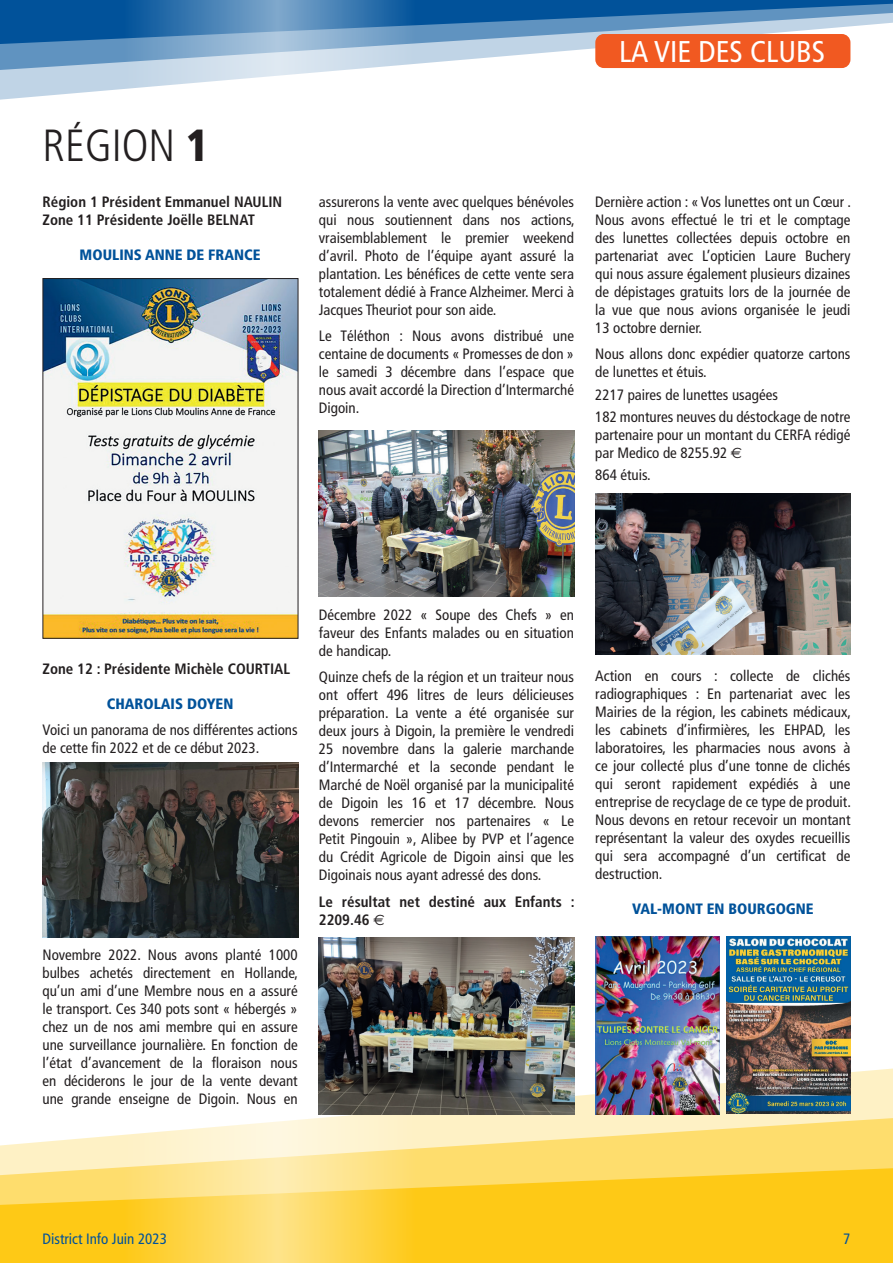
<style>
.page{position:relative;width:893px;height:1263px;background:#fff}
.page>*{position:absolute;margin:0;border:0;box-sizing:border-box;transform-origin:0 0}
.t1{font:300 condensed 45px "Frutiger";color:#231f20}
.t2{font:condensed 30px "Frutiger";color:#fff}
.t3{font:condensed 15px/18px "Frutiger";color:#231f20;text-align:justify}
.t4{font:700 condensed 15px/18px "Frutiger";color:#231f20}
.t5{font:900 condensed 15px "Frutiger";color:#01529a}
.t6{font:condensed 15px "Frutiger";color:#01529a}
.s1{font-weight:900}
.s2{font-family:"Euro Sans";font-stretch:normal}
.s3{font-family:"Euro Sans";font-weight:400;font-stretch:normal}
</style>
<div class="page">
<svg style="left:415px;top:1066px;width:478px;height:50px;fill:#fef1c5"></svg>
<svg style="left:1px;top:1116px;width:892px;height:52px;background:#fee79b"></svg>
<svg style="left:1px;top:1168px;width:892px;height:95px;background:#fecc24"></svg>
<svg style="left:0;top:85px;width:122px;height:15px;fill:#c0d4e6"></svg>
<svg style="left:0;top:0;width:893px;height:85px"></svg>
<svg style="left:122px;top:0;width:293px;height:1263px"></svg>
<img style="left:0;top:995px;width:1px;height:268px">
<div style="left:595px;top:34px;width:255px;height:34px;background:#f15921;border-radius:9px"></div>
<img style="left:45px;top:280px;width:251px;height:357px">
<div style="left:43px;top:278px;width:255px;height:361px;border:1px solid #231f20"></div>
<img style="left:43px;top:762px;width:255px;height:175px">
<img style="left:319px;top:431px;width:255px;height:165px">
<img style="left:595px;top:493px;width:255px;height:162px">
<img style="left:319px;top:937px;width:255px;height:177px">
<img style="left:595px;top:937px;width:124px;height:177px">
<img style="left:726px;top:937px;width:124px;height:177px">
<h1 class="t1" style="left:43px;top:120px;width:168px">RÉGION <span class="s1">1</span></h1>
<p class="t4" style="left:43px;top:193px;width:241px">Région 1 Président Emmanuel NAULIN<br>Zone 11 Présidente Joëlle BELNAT</p>
<p class="t5" style="left:80px;top:246px;width:182px">MOULINS ANNE DE FRANCE</p>
<h2 class="t2" style="left:619px;top:34px;width:208px">LA VIE DES CLUBS</h2>
<p class="t3" style="left:319px;top:193px;width:257px">assurerons la vente avec quelques bénévoles qui nous soutiennent dans nos actions, vraisemblablement le premier weekend d’avril. Photo de l’équipe ayant assuré la plantation. Les bénéfices de cette vente sera totalement dédié à France Alzheimer. Merci à Jacques Theuriot pour son aide.</p>
<p class="t3" style="left:319px;top:327px;width:257px">Le Téléthon : Nous avons distribué une centaine de documents « Promesses de don » le samedi 3 décembre dans l’espace que nous avait accordé la Direction d’Intermarché Digoin.</p>
<p class="t3" style="left:595px;top:193px;width:257px">Dernière action : « Vos lunettes ont un Cœur .<br>Nous avons effectué le tri et le comptage des lunettes collectées depuis octobre en partenariat avec L’opticien Laure Buchery qui nous assure également plusieurs dizaines de dépistages gratuits lors de la journée de la vue que nous avions organisée le jeudi 13 octobre dernier.</p>
<p class="t3" style="left:595px;top:345px;width:257px">Nous allons donc expédier quatorze cartons de lunettes et étuis.</p>
<p class="t3" style="left:595px;top:383px;width:257px;line-height:22.2px">2217 paires de lunettes usagées<br>182 montures neuves du déstockage de notre</p>
<p class="t3" style="left:595px;top:426px;width:257px">partenaire pour un montant du CERFA rédigé par Medico de 8255.92 <span class="s2">€</span></p>
<p class="t3" style="left:595px;top:466px;width:57px">864 étuis.</p>
<p class="t4" style="left:43px;top:660px;width:249px">Zone 12 : Présidente Michèle COURTIAL</p>
<p class="t5" style="left:107px;top:695px;width:128px">CHAROLAIS DOYEN</p>
<p class="t3" style="left:43px;top:721px;width:257px">Voici un panorama de nos différentes actions de cette fin 2022 et de ce début 2023.</p>
<p class="t3" style="left:43px;top:946px;width:257px">Novembre 2022. Nous avons planté 1000 bulbes achetés directement en Hollande, qu’un ami d’une Membre nous en a assuré le transport. Ces 340 pots sont « hébergés » chez un de nos ami membre qui en assure une surveillance journalière. En fonction de l’état d’avancement de la floraison nous en déciderons le jour de la vente devant une grande enseigne de Digoin. Nous en</p>
<p class="t3" style="left:319px;top:606px;width:257px">Décembre 2022 « Soupe des Chefs » en faveur des Enfants malades ou en situation de handicap.</p>
<p class="t3" style="left:319px;top:668px;width:257px">Quinze chefs de la région et un traiteur nous ont offert 496 litres de leurs délicieuses préparation. La vente a été organisée sur deux jours à Digoin, la première le vendredi 25 novembre dans la galerie marchande d’Intermarché et la seconde pendant le Marché de Noël organisé par la municipalité de Digoin les 16 et 17 décembre. Nous devons remercier nos partenaires « Le Petit Pingouin », Alibee by PVP et l’agence du Crédit Agricole de Digoin ainsi que les Digoinais nous ayant adressé des dons.</p>
<p class="t4" style="left:319px;top:893px;width:257px">Le résultat net destiné aux Enfants :<br>2209.46 <span class="s3">€</span></p>
<p class="t3" style="left:595px;top:667px;width:257px">Action en cours : collecte de clichés radiographiques : En partenariat avec les Mairies de la région, les cabinets médicaux, les cabinets d’infirmières, les EHPAD, les laboratoires, les pharmacies nous avons à ce jour collecté plus d’une tonne de clichés qui seront rapidement expédiés à une entreprise de recyclage de ce type de produit.<br>Nous devons en retour recevoir un montant représentant la valeur des oxydes recueillis qui sera accompagné d’un certificat de destruction.</p>
<p class="t5" style="left:632px;top:900px;width:183px">VAL-MONT EN BOURGOGNE</p>
<p class="t6" style="left:43px;top:1230px;width:126px">District Info Juin 2023</p>
<p class="t6" style="left:843px;top:1230px;width:9px">7</p>
</div>
